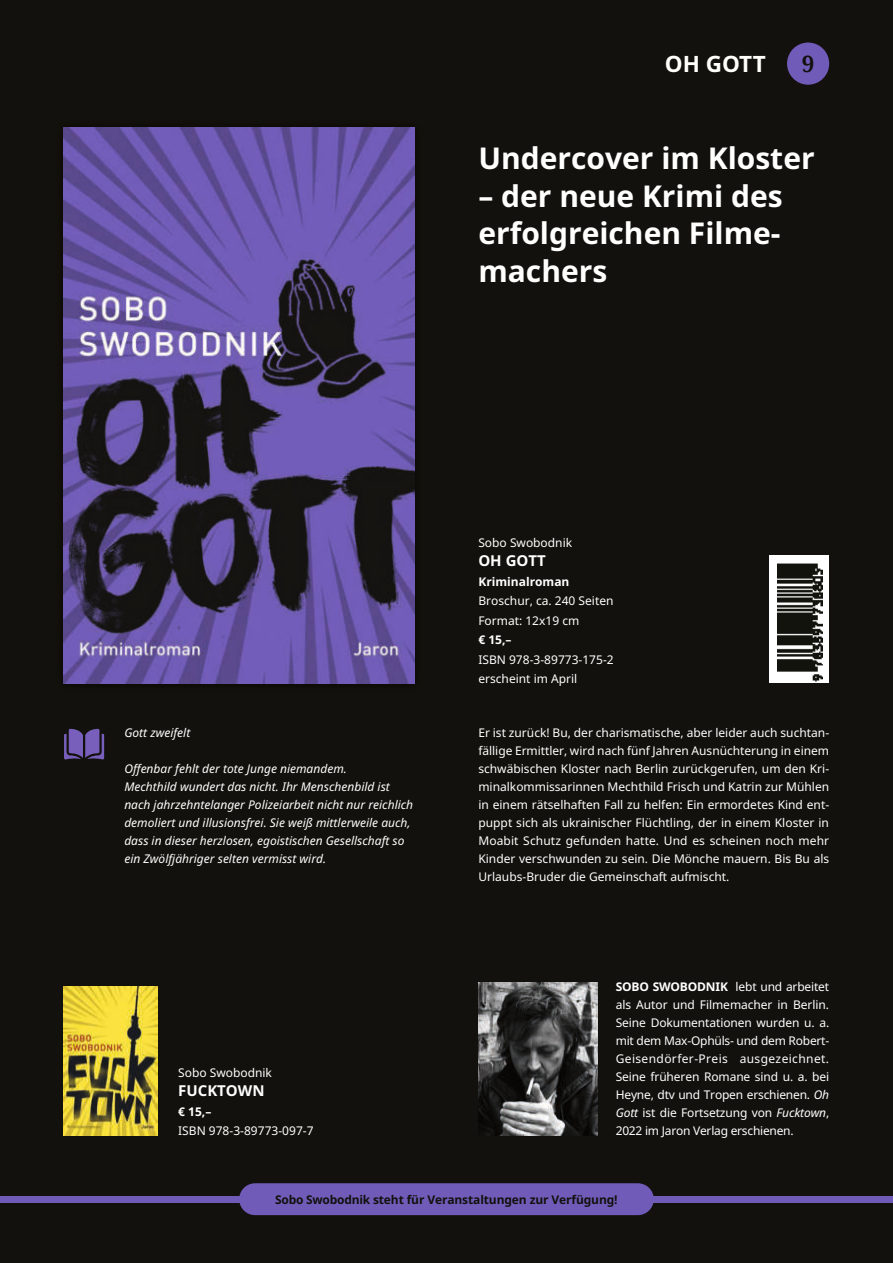
<style>
.page{position:relative;width:893px;height:1263px;background:#12110d}
.page>*{position:absolute;margin:0;border:0;box-sizing:border-box;transform-origin:0 0}
.t1{font:700 30px/37.5px "Noto Sans";color:#fffffd}
.t2{font:700 22.5px "Noto Sans";color:#fffffc}
.t3{font:700 22.5px "Noto Serif";color:#12110d}
.t4{font:700 15px "Noto Sans";color:#fffffd}
.t5{font:12px/18px "Noto Sans";color:#fffffd}
.t6{font:italic 12px/18px "Noto Sans";color:#fffffd}
.t7{font:12px/18px "Noto Sans";letter-spacing:-.02em;color:#fff;text-align:justify}
.t8{font:700 12px "Noto Sans";letter-spacing:-.01em;color:#12110d}
.t9{font:700 12px "Noto Sans";color:#fffffd}
.s1{font-weight:700}
.s2{font-style:italic}
</style>
<div class="page">
<img style="left:64px;top:128px;width:351px;height:555px">
<svg style="left:64px;top:729px;width:40px;height:30px"></svg>
<div style="left:770px;top:556px;width:59px;height:127px;background:#fff"></div>
<img style="left:777px;top:563px;width:45px;height:119px">
<div style="left:787px;top:43px;width:42px;height:42px;background:#715bb9;border-radius:50%"></div>
<div style="left:0;top:1196px;width:893px;height:6px;background:#715bb9"></div>
<img style="left:478px;top:982px;width:120px;height:153px">
<img style="left:64px;top:986px;width:94px;height:149px">
<div style="left:239px;top:1183px;width:415px;height:32px;background:#715bb9;border-radius:16px"></div>
<h2 class="t2" style="left:665px;top:54px;width:103px">OH GOTT</h2>
<h2 class="t3" style="left:802px;top:51px;width:14px">9</h2>
<h1 class="t1" style="left:478px;top:143px;width:338px">Undercover im Kloster ñ der neue Krimi des erfolgreichen Filme&shy;machers</h1>
<p class="t6" style="left:124px;top:725px;width:67px">Gott zweifelt</p>
<p class="t6" style="left:124px;top:761px;width:290px">Offenbar fehlt der tote Junge niemandem.<br>Mechthild wundert das nicht. Ihr Menschenbild ist nach jahrzehntelanger Polizeiarbeit nicht nur reichlich demoliert und illusionsfrei. Sie weifl mittlerweile auch, dass in dieser herzlosen, egoistischen Gesellschaft so ein Zwˆlfj‰hriger selten vermisst wird.</p>
<p class="t5" style="left:178px;top:1065px;width:95px">Sobo Swobodnik</p>
<p class="t4" style="left:178px;top:1085px;width:88px">FUCKTOWN</p>
<p class="t9" style="left:178px;top:1107px;width:35px">Ä 15,ñ</p>
<p class="t5" style="left:178px;top:1123px;width:137px">ISBN 978-3-89773-097-7</p>
<p class="t5" style="left:478px;top:534px;width:95px">Sobo Swobodnik</p>
<p class="t4" style="left:478px;top:555px;width:69px">OH GOTT</p>
<p class="t9" style="left:478px;top:576px;width:93px">Kriminalroman</p>
<p class="t5" style="left:478px;top:592px;width:137px;line-height:19.5px">Broschur, ca. 240 Seiten<br>Format: 12x19 cm</p>
<p class="t9" style="left:478px;top:635px;width:35px">Ä 15,ñ</p>
<p class="t5" style="left:478px;top:651px;width:137px;line-height:19.5px">ISBN 978-3-89773-175-2 erscheint im April</p>
<p class="t5" style="left:478px;top:725px;width:352px;text-align:justify">Er ist zur¸ck! Bu, der charismatische, aber leider auch suchtan&shy;f‰llige Ermittler, wird nach f¸nf Jahren Ausn¸chterung in einem schw‰bischen Kloster nach Berlin zur¸ckgerufen, um den Kri&shy;minalkommissarinnen Mechthild Frisch und Katrin zur M¸hlen in einem r‰tselhaften Fall zu helfen: Ein ermordetes Kind ent&shy;puppt sich als ukrainischer Fl¸chtling, der in einem Kloster in Moabit Schutz gefunden hatte. Und es scheinen noch mehr Kinder verschwunden zu sein. Die Mˆnche mauern. Bis Bu als Urlaubs-Bruder die Gemeinschaft aufmischt.</p>
<p class="t7" style="left:616px;top:979px;width:215px"><span class="s1">SOBO SWOBODNIK</span> lebt und arbeitet als Autor und Filmemacher in Berlin.<br>Seine Dokumentationen wurden u. a. mit dem Max-Oph¸ls- und dem Robert-Geisendörfer-Preis ausgezeichnet.<br>Seine fr¸heren Romane sind u. a. bei Heyne, dtv und Tropen erschienen. <span class="s2">Oh Gott</span> ist die Fortsetzung von <span class="s2">Fucktown</span>, 2022 im Jaron Verlag erschienen.</p>
<p class="t8" style="left:275px;top:1192px;width:344px">Sobo Swobodnik steht für Veranstaltungen zur Verfügung!</p>
</div>
